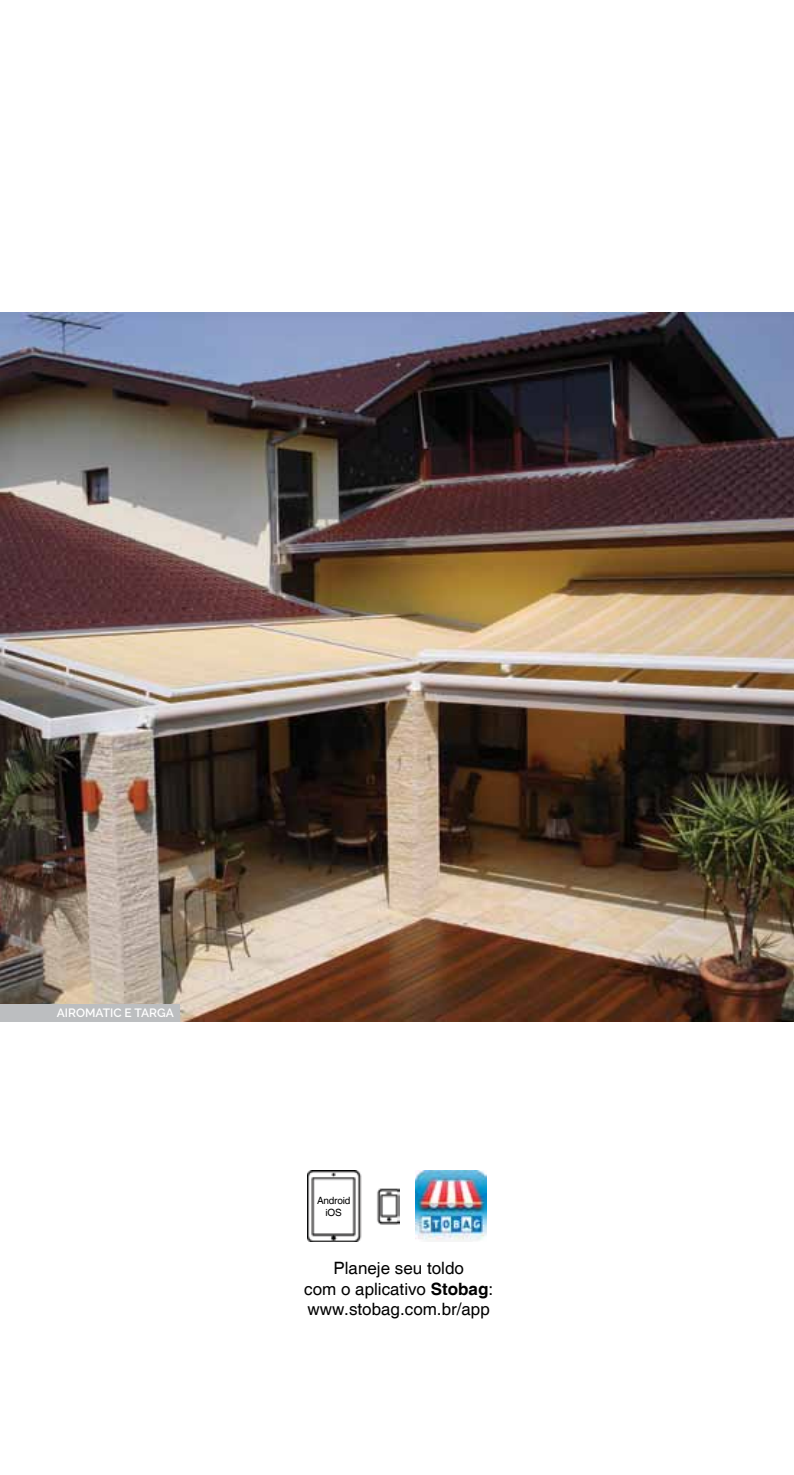
<style>
.page{position:relative;width:794px;height:1475px;background:#fff}
.page>*{position:absolute;margin:0;border:0;box-sizing:border-box;transform-origin:0 0}
.t1{font:17px/20.4px "Helvetica";color:#000;text-align:center}
.t2{font:600 12px "Raleway";color:#fff}
.t3{font:10px/12px "Helvetica";letter-spacing:-.02em;color:#000;text-align:center}
.s1{font-weight:700}
</style>
<div class="page">
<img style="left:0;top:312px;width:794px;height:708px">
<img style="left:307px;top:1170px;width:93px;height:71px">
<img style="left:416px;top:1170px;width:71px;height:71px">
<div style="left:0;top:1003px;width:179px;height:17px;background:#bcbec0"></div>
<p class="t2" style="left:57px;top:1005px;width:118px">AIROMATIC E TARGA</p>
<p class="t3" style="left:317px;top:1194px;width:35px">Android iOS</p>
<p class="t1" style="left:304px;top:1258px;width:190px">Planeje seu toldo<br>com o aplicativo <span class="s1">Stobag</span>: www.stobag.com.br/app</p>
</div>
